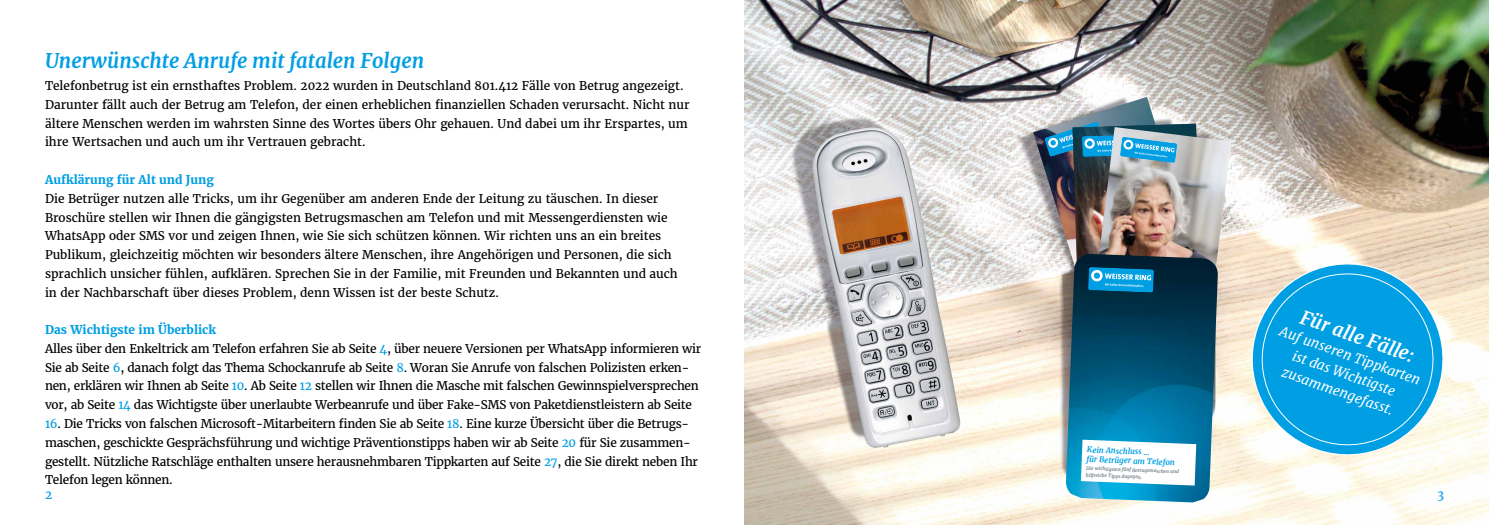
<style>
.page{position:relative;width:1489px;height:525px;background:#fff}
.page>*{position:absolute;margin:0;border:0;box-sizing:border-box;transform-origin:0 0}
.t1{font:italic 700 20px "Merriweather";color:#009fe3}
.t2{font:italic 700 18.75px "Merriweather";color:#fff}
.t3{font:italic 13.75px/18.8px "Merriweather";color:#fff;text-align:center}
.t4{font:11.88px/18.8px "Merriweather";color:#000}
.t5{font:11.88px/18.8px "Merriweather";letter-spacing:-.02em;color:#000}
.t6{font:700 11.88px "Merriweather";color:#009fe3}
.t7{font:11.88px "Merriweather";color:#009fe3}
.t8{font:italic 700 7.88px/9.5px "Merriweather";color:#009fe3}
.t9{font:italic 700 4.75px/6.6px "Merriweather";color:#717e86}
.s1{font-weight:700;color:#009fe3}
.s2{color:#009fe3}
</style>
<div class="page">
<img style="left:744px;top:0;width:744px;height:524px">
<svg style="left:1238px;top:250px;width:218px;height:216px"></svg>
<svg style="left:1250px;top:262px;width:194px;height:193px;background:#40b3e2"></svg>
<img style="left:1033px;top:97px;width:181px;height:260px">
<img style="left:1086px;top:127px;width:145px;height:244px">
<img style="left:1044px;top:121px;width:154px;height:101px">
<img style="left:1065px;top:254px;width:152px;height:248px">
<svg style="left:1080px;top:250px;width:135px;height:111px;background:#0d445e"></svg>
<svg style="left:1080px;top:439px;width:116px;height:46px"></svg>
<h1 class="t1" style="left:45px;top:48px;width:381px">Unerwünschte Anrufe mit fatalen Folgen</h1>
<p class="t4" style="left:45px;top:76px;width:646px">Telefonbetrug ist ein ernsthaftes Problem. 2022 wurden in Deutschland 801.412 Fälle von Betrug angezeigt.<br>Darunter fällt auch der Betrug am Telefon, der einen erheblichen finanziellen Schaden verursacht. Nicht nur ältere Menschen werden im wahrsten Sinne des Wortes übers Ohr gehauen. Und dabei um ihr Erspartes, um ihre Wertsachen und auch um ihr Vertrauen gebracht.</p>
<p class="t6" style="left:45px;top:172px;width:170px">Aufklärung für Alt und Jung</p>
<p class="t4" style="left:45px;top:189px;width:634px">Die Betrüger nutzen alle Tricks, um ihr Gegenüber am anderen Ende der Leitung zu täuschen. In dieser Broschüre stellen wir Ihnen die gängigsten Betrugsmaschen am Telefon und mit Messengerdiensten wie WhatsApp oder SMS vor und zeigen Ihnen, wie Sie sich schützen können. Wir richten uns an ein breites Publikum, gleichzeitig möchten wir besonders ältere Menschen, ihre Angehörigen und Personen, die sich sprachlich unsicher fühlen, aufklären. Sprechen Sie in der Familie, mit Freunden und Bekannten und auch in der Nachbarschaft über dieses Problem, denn Wissen ist der beste Schutz.</p>
<p class="t5" style="left:45px;top:320px;width:658px"><span class="s1">Das Wichtigste im Überblick<br></span>Alles über den Enkeltrick am Telefon erfahren Sie ab Seite <span class="s2">4</span>, über neuere Versionen per WhatsApp informieren wir Sie ab Seite <span class="s2">6</span>, danach folgt das Thema Schockanrufe ab Seite <span class="s2">8</span>. Woran Sie Anrufe von falschen Polizisten erken&shy;nen, erklären wir Ihnen ab Seite <span class="s2">10</span>. Ab Seite <span class="s2">12</span> stellen wir Ihnen die Masche mit falschen Gewinnspielversprechen vor, ab Seite <span class="s2">14</span> das Wichtigste über unerlaubte Werbeanrufe und über Fake-SMS von Paketdienstleistern ab Seite</p>
<p class="t5" style="left:45px;top:414px;width:654px"><span class="s2">16</span>. Die Tricks von falschen Microsoft-Mitarbeitern finden Sie ab Seite <span class="s2">18</span>. Eine kurze Übersicht über die Betrugs&shy;maschen, geschickte Gesprächsführung und wichtige Präventionstipps haben wir ab Seite <span class="s2">20</span> für Sie zusammen&shy;gestellt. Nützliche Ratschläge enthalten unsere herausnehmbaren Tippkarten auf Seite <span class="s2">27</span>, die Sie direkt neben Ihr Telefon legen können.</p>
<p class="t8" style="left:1086px;top:445px;width:90px;rotate:2deg">Kein Anschluss ...<br>für Betrüger am Telefon</p>
<p class="t9" style="left:1086px;top:464px;width:94px;rotate:2deg">Die wichtigsten fünf Betrugsmaschen und hilfreiche Tipps dagegen.</p>
<h2 class="t2" style="left:1304px;top:304px;width:121px;rotate:20deg">Für alle Fälle:</h2>
<p class="t3" style="left:1283px;top:321px;width:150px;rotate:20deg">Auf unseren Tippkarten ist das Wichtigste zusammengefasst.</p>
<p class="t7" style="left:45px;top:487px;width:9px">2</p>
<p class="t7" style="left:1437px;top:487px;width:8px">3</p>
</div>
